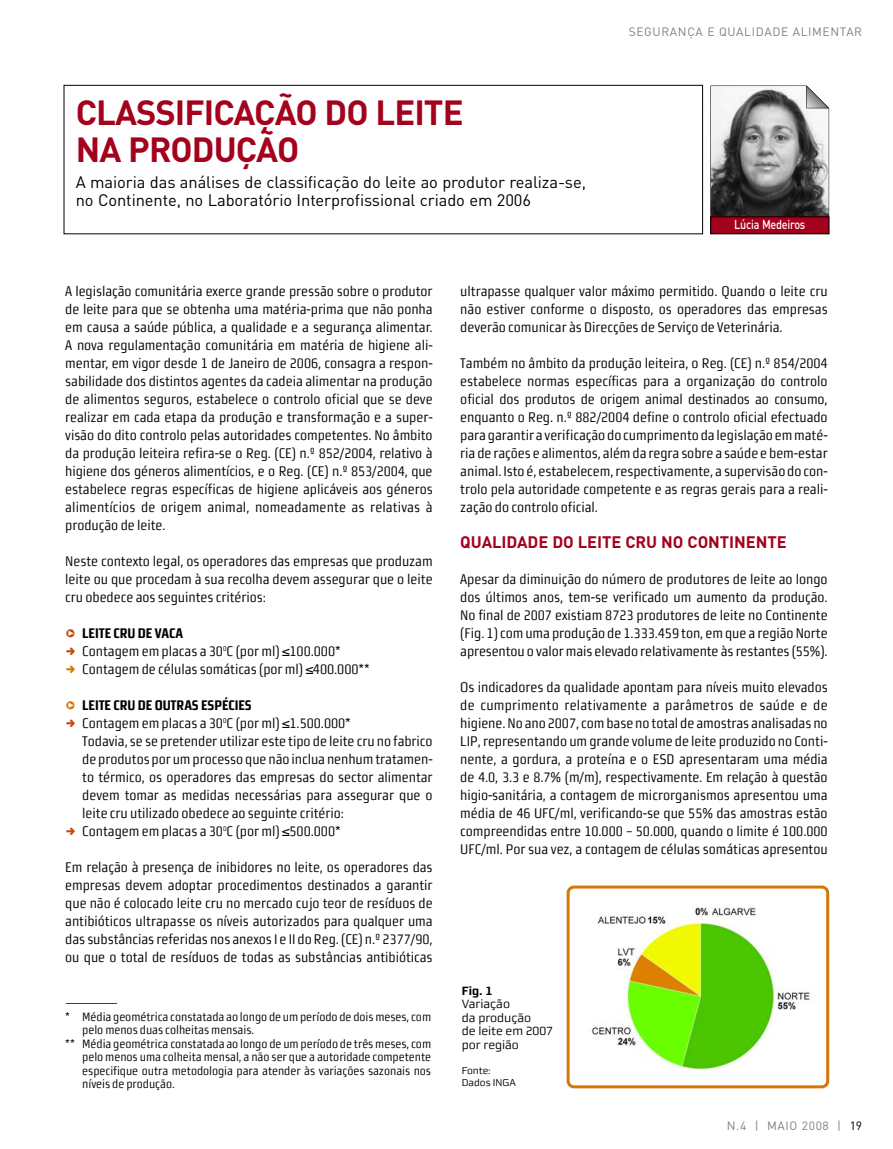
<style>
.page{position:relative;width:893px;height:1149px;background:#fff}
.page>*{position:absolute;margin:0;border:0;box-sizing:border-box;transform-origin:0 0}
.t1{font:700 34.5px/37.5px "DIN";letter-spacing:-.025em;color:#a3011c}
.t2{font:16.5px/18px "DIN";letter-spacing:-.005em;color:#000}
.t3{font:700 16.5px "DIN";letter-spacing:-.005em;color:#a3011c}
.t4{font:13.95px/18px "Morgan Sn Cn Lining";letter-spacing:-.005em;color:#000;text-align:justify}
.t5{font:500 12.75px "DIN";letter-spacing:-.02em;color:#fff;scale:.85 1}
.t6{font:12px "Morgan Sn Cn Lining";letter-spacing:-.005em;color:#000}
.t7{font:12px "DIN";letter-spacing:.05em;color:#808080}
.t8{font:12px/13.5px "Morgan Sn Lining";letter-spacing:-.005em;color:#000}
.t9{font:700 12px "Morgan Sn Lining";color:#000}
.t10{font:9.9px/12px "Morgan Sn Lining";letter-spacing:-.005em;color:#000}
.s1{color:#c44a07}
.s2{font-weight:700}
.s3{font-family:"Helvetica"}
.s4{color:#d47706}
.s5{color:#000}
</style>
<div class="page">
<div style="left:64px;top:85px;width:639px;height:149px;border:1px solid #000"></div>
<svg style="left:710px;top:85px;width:119px;height:149px"></svg>
<svg style="left:567px;top:885px;width:262px;height:202px"></svg>
<h1 class="t1" style="left:76px;top:98px;width:389px">CLASSIFICAÇÃO DO LEITE<br>NA PRODUÇÃO</h1>
<p class="t2" style="left:76px;top:175px;width:512px">A maioria das análises de classificação do leite ao produtor realiza-se, no Continente, no Laboratório Interprofissional criado em 2006</p>
<p class="t7" style="left:629px;top:28px;width:235px">SEGURANÇA E QUALIDADE ALIMENTAR</p>
<p class="t5" style="left:734px;top:220px;width:85px">Lúcia Medeiros</p>
<p class="t4" style="left:65px;top:282px;width:369px">A legislação comunitária exerce grande pressão sobre o produtor de leite para que se obtenha uma matéria-prima que não ponha em causa a saúde pública, a qualidade e a segurança alimentar.<br>A nova regulamentação comunitária em matéria de higiene ali&shy;mentar, em vigor desde 1 de Janeiro de 2006, consagra a respon&shy;sabilidade dos distintos agentes da cadeia alimentar na produção de alimentos seguros, estabelece o controlo oficial que se deve realizar em cada etapa da produção e transformação e a super&shy;visão do dito controlo pelas autoridades competentes. No âmbito da produção leiteira refira-se o Reg. (CE) n.º 852/2004, relativo à higiene dos géneros alimentícios, e o Reg. (CE) n.º 853/2004, que estabelece regras específicas de higiene aplicáveis aos géneros alimentícios de origem animal, nomeadamente as relativas à produção de leite.</p>
<p class="t4" style="left:65px;top:552px;width:369px">Neste contexto legal, os operadores das empresas que produzam leite ou que procedam à sua recolha devem assegurar que o leite cru obedece aos seguintes critérios:</p>
<p class="t4" style="left:82px;top:624px;width:289px;text-align:left;text-indent:-17px"><span class="s1">❑</span> <span class="s2">LEITE CRU DE VACA<br></span>Contagem em placas a 30<sup>0</sup>C (por ml) <span class="s3">≤</span>100.000*<br>Contagem de células somáticas (por ml) <span class="s3">≤</span>400.000**</p>
<p class="t4" style="left:82px;top:696px;width:352px;text-align:left;text-indent:-17px"><span class="s4">❑</span> <span class="s2">LEITE CRU DE OUTRAS ESPÉCIES<br></span>Contagem em placas a 30<sup>0</sup>C (por ml) <span class="s3">≤</span>1.500.000*<br>Todavia, se se pretender utilizar este tipo de leite cru no fabrico de produtos por um processo que não inclua nenhum tratamen&shy;to térmico, os operadores das empresas do sector alimentar devem tomar as medidas necessárias para assegurar que o leite cru utilizado obedece ao seguinte critério:<br>Contagem em placas a 30<sup>0</sup>C (por ml) <span class="s3">≤</span>500.000*</p>
<p class="t4" style="left:65px;top:858px;width:369px">Em relação à presença de inibidores no leite, os operadores das empresas devem adoptar procedimentos destinados a garantir que não é colocado leite cru no mercado cujo teor de resíduos de antibióticos ultrapasse os níveis autorizados para qualquer uma das substâncias referidas nos anexos I e II do Reg. (CE) n.º 2377/90, ou que o total de resíduos de todas as substâncias antibióticas</p>
<p class="t6" style="left:65px;top:996px;width:54px">–––––––––––––</p>
<p class="t6" style="left:65px;top:1010px;width:367px">* Média geométrica constatada ao longo de um período de dois meses, com</p>
<p class="t6" style="left:82px;top:1023px;width:173px">pelo menos duas colheitas mensais.</p>
<p class="t6" style="left:65px;top:1037px;width:367px">** Média geométrica constatada ao longo de um período de três meses, com</p>
<p class="t6" style="left:82px;top:1050px;width:350px">pelo menos uma colheita mensal, a não ser que a autoridade competente</p>
<p class="t6" style="left:82px;top:1064px;width:350px">especifique outra metodologia para atender às variações sazonais nos</p>
<p class="t6" style="left:82px;top:1077px;width:94px">níveis de produção.</p>
<p class="t4" style="left:460px;top:282px;width:369px">ultrapasse qualquer valor máximo permitido. Quando o leite cru não estiver conforme o disposto, os operadores das empresas deverão comunicar às Direcções de Serviço de Veterinária.</p>
<p class="t4" style="left:460px;top:354px;width:369px">Também no âmbito da produção leiteira, o Reg. (CE) n.º 854/2004 estabelece normas específicas para a organização do controlo oficial dos produtos de origem animal destinados ao consumo, enquanto o Reg. n.º 882/2004 define o controlo oficial efectuado para garantir a verificação do cumprimento da legislação em maté&shy;ria de rações e alimentos, além da regra sobre a saúde e bem-estar animal. Isto é, estabelecem, respectivamente, a supervisão do con&shy;trolo pela autoridade competente e as regras gerais para a reali&shy;zação do controlo oficial.</p>
<p class="t3" style="left:460px;top:536px;width:328px">QUALIDADE DO LEITE CRU NO CONTINENTE</p>
<p class="t4" style="left:460px;top:570px;width:369px">Apesar da diminuição do número de produtores de leite ao longo dos últimos anos, tem-se verificado um aumento da produção.<br>No final de 2007 existiam 8723 produtores de leite no Continente (Fig. 1) com uma produção de 1.333.459 ton, em que a região Norte apresentou o valor mais elevado relativamente às restantes (55%).</p>
<p class="t4" style="left:460px;top:678px;width:369px">Os indicadores da qualidade apontam para níveis muito elevados de cumprimento relativamente a parâmetros de saúde e de higiene. No ano 2007, com base no total de amostras analisadas no LIP, representando um grande volume de leite produzido no Conti&shy;nente, a gordura, a proteína e o ESD apresentaram uma média de 4.0, 3.3 e 8.7% (m/m), respectivamente. Em relação à questão higio-sanitária, a contagem de microrganismos apresentou uma média de 46 UFC/ml, verificando-se que 55% das amostras estão compreendidas entre 10.000 – 50.000, quando o limite é 100.000<br>UFC/ml. Por sua vez, a contagem de células somáticas apresentou</p>
<p class="t9" style="left:462px;top:985px;width:32px">Fig. 1</p>
<p class="t8" style="left:462px;top:998px;width:93px">Variação<br>da produção<br>de leite em 2007 por região</p>
<p class="t10" style="left:462px;top:1065px;width:56px">Fonte:<br>Dados INGA</p>
<p class="t7" style="left:727px;top:1121px;width:137px">N.4 | MAIO 2008 | <span class="s5">19</span></p>
</div>
